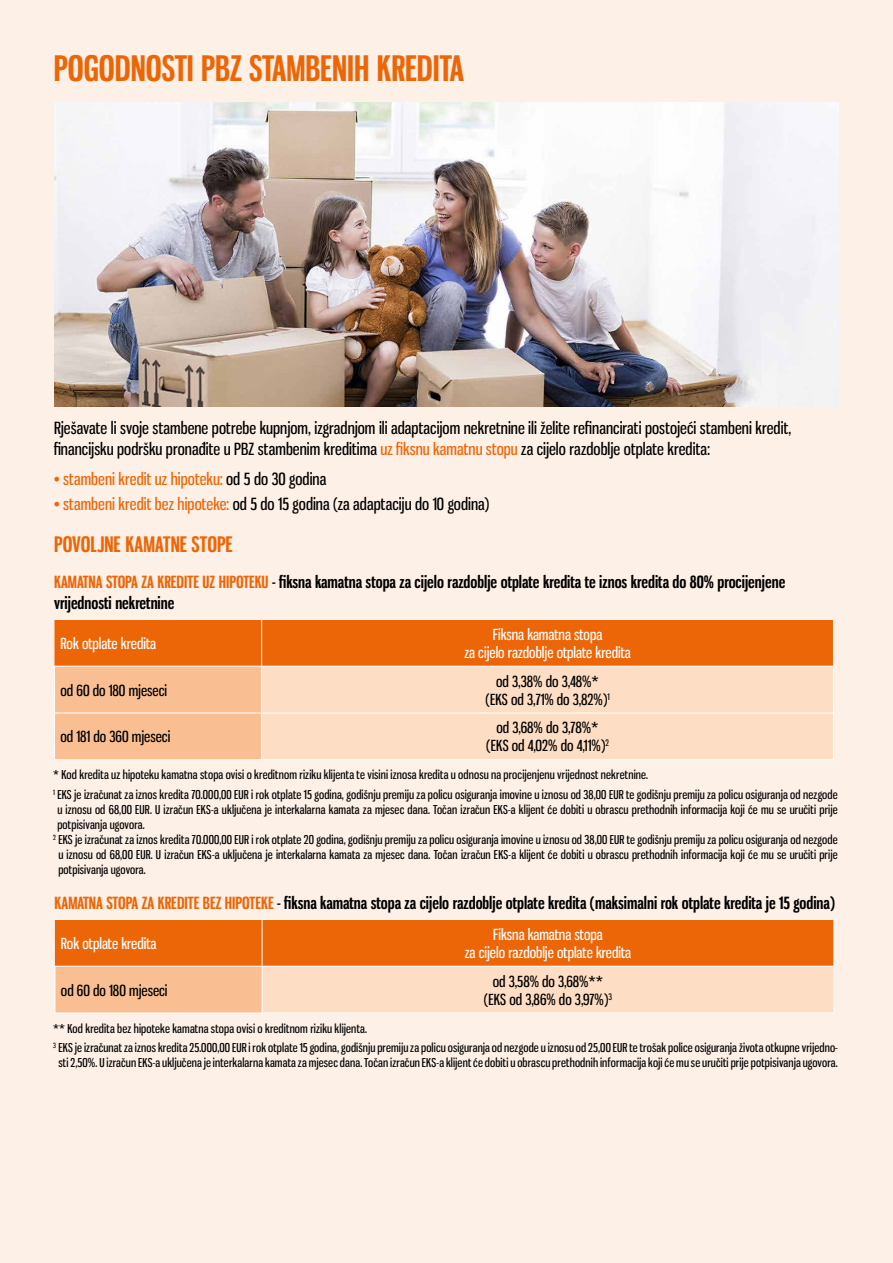
<style>
.page{position:relative;width:893px;height:1263px;background:#fdf0e6}
.page>*{position:absolute;margin:0;border:0;box-sizing:border-box;transform-origin:0 0}
.t1{font:700 34.5px "Gnuolane Rg";color:#ec6608}
.t2{font:700 21px "Gnuolane Rg";color:#ec6608}
.t3{font:16.5px/21px "Gnuolane Rg";letter-spacing:.005em;color:#000}
.t4{font:700 16.5px/21px "Gnuolane Rg";color:#000}
.t5{font:16.5px "Gnuolane Rg";letter-spacing:.005em;color:#ec6608}
.t6{font:15px/18px "Gnuolane Rg";color:#000;text-align:center}
.t7{font:15px/18px "Gnuolane Rg";color:#fff;text-align:center}
.t8{font:12px/19.2px "Gnuolane Rg";letter-spacing:.01em;color:#000}
.s1{color:#ec6608}
.s2{color:#000}
</style>
<div class="page">
<img style="left:54px;top:102px;width:785px;height:304px">
<svg style="left:55px;top:620px;width:778px;height:139px;background:#f08539"></svg>
<div style="left:262px;top:667px;width:571px;height:92px;background:#fdddc4"></div>
<hr style="left:833px;top:620px;width:1px;height:46px;background:#fff">
<hr style="left:262px;top:619px;width:572px;height:1px;background:#fff">
<hr style="left:55px;top:619px;width:207px;height:1px;background:#fff">
<hr style="left:261px;top:620px;width:1px;height:46px;background:#fff">
<hr style="left:54px;top:666px;width:1px;height:47px;background:#fff">
<hr style="left:54px;top:713px;width:1px;height:46px;background:#fff">
<hr style="left:54px;top:666px;width:208px;height:1px;background:#fff">
<hr style="left:54px;top:713px;width:208px;height:1px;background:#fff">
<hr style="left:54px;top:759px;width:208px;height:1px;background:#fff">
<hr style="left:262px;top:666px;width:572px;height:1px;background:#fff">
<hr style="left:261px;top:666px;width:1px;height:47px;background:#fff">
<hr style="left:833px;top:666px;width:1px;height:47px;background:#fff">
<hr style="left:262px;top:713px;width:572px;height:1px;background:#fff">
<hr style="left:261px;top:713px;width:1px;height:46px;background:#fff">
<hr style="left:833px;top:713px;width:1px;height:46px;background:#fff">
<hr style="left:262px;top:759px;width:572px;height:1px;background:#fff">
<div style="left:55px;top:920px;width:778px;height:46px;background:#ec6608"></div>
<div style="left:55px;top:966px;width:207px;height:47px;background:#f9bf93"></div>
<div style="left:262px;top:966px;width:572px;height:47px;background:#fdddc4"></div>
<hr style="left:833px;top:920px;width:1px;height:46px;background:#fff">
<hr style="left:262px;top:919px;width:572px;height:1px;background:#fff">
<hr style="left:55px;top:919px;width:207px;height:1px;background:#fff">
<hr style="left:262px;top:920px;width:1px;height:46px;background:#fff">
<hr style="left:55px;top:966px;width:1px;height:46px;background:#fff">
<hr style="left:55px;top:966px;width:207px;height:1px;background:#fff">
<hr style="left:55px;top:1012px;width:207px;height:1px;background:#fff">
<hr style="left:262px;top:966px;width:572px;height:1px;background:#fff">
<hr style="left:262px;top:966px;width:1px;height:46px;background:#fff">
<hr style="left:833px;top:966px;width:1px;height:46px;background:#fff">
<hr style="left:262px;top:1012px;width:572px;height:1px;background:#fff">
<h1 class="t1" style="left:54px;top:48px;width:412px">POGODNOSTI PBZ STAMBENIH KREDITA</h1>
<p class="t3" style="left:54px;top:417px;width:739px">Rješavate li svoje stambene potrebe kupnjom, izgradnjom ili adaptacijom nekretnine ili želite refinancirati postojeći stambeni kredit, financijsku podršku pronađite u PBZ stambenim kreditima <span class="s1">uz fiksnu kamatnu stopu</span> za cijelo razdoblje otplate kredita:</p>
<h3 class="t5" style="left:54px;top:469px;width:274px">• stambeni kredit uz hipoteku: <span class="s2">od 5 do 30 godina</span></h3>
<h3 class="t3" style="left:54px;top:493px;width:437px"><span class="s1">• stambeni kredit bez hipoteke:</span> od 5 do 15 godina (za adaptaciju do 10 godina)</h3>
<h2 class="t2" style="left:54px;top:532px;width:180px">POVOLJNE KAMATNE STOPE</h2>
<h3 class="t4" style="left:54px;top:571px;width:733px"><span class="s1">KAMATNA STOPA ZA KREDITE UZ HIPOTEKU</span> - fiksna kamatna stopa za cijelo razdoblje otplate kredita te iznos kredita do 80% procijenjene vrijednosti nekretnine</h3>
<p class="t7" style="left:61px;top:634px;width:97px">Rok otplate kredita</p>
<p class="t7" style="left:464px;top:625px;width:168px">Fiksna kamatna stopa<br>za cijelo razdoblje otplate kredita</p>
<p class="t6" style="left:61px;top:681px;width:108px">od 60 do 180 mjeseci</p>
<p class="t6" style="left:485px;top:672px;width:126px">od 3,38% do 3,48%* (EKS od 3,71% do 3,82%)<sup>1</sup></p>
<p class="t6" style="left:61px;top:728px;width:111px">od 181 do 360 mjeseci</p>
<p class="t6" style="left:486px;top:719px;width:124px">od 3,68% do 3,78%* (EKS od 4,02% do 4,11%)<sup>2</sup></p>
<p class="t8" style="left:53px;top:765px;width:786px">* Kod kredita uz hipoteku kamatna stopa ovisi o kreditnom riziku klijenta te visini iznosa kredita u odnosu na procijenjenu vrijednost nekretnine.<br><sup>1</sup> EKS je izračunat za iznos kredita 70.000,00 EUR i rok otplate 15 godina, godišnju premiju za policu osiguranja imovine u iznosu od 38,00 EUR te godišnju premiju za policu osiguranja od nezgode</p>
<p class="t8" style="left:57px;top:800px;width:782px">u iznosu od 68,00 EUR. U izračun EKS-a uključena je interkalarna kamata za mjesec dana. Točan izračun EKS-a klijent će dobiti u obrascu prethodnih informacija koji će mu se uručiti prije</p>
<p class="t8" style="left:57px;top:815px;width:89px">potpisivanja ugovora.</p>
<p class="t8" style="left:53px;top:830px;width:786px"><sup>2</sup> EKS je izračunat za iznos kredita 70.000,00 EUR i rok otplate 20 godina, godišnju premiju za policu osiguranja imovine u iznosu od 38,00 EUR te godišnju premiju za policu osiguranja od nezgode</p>
<p class="t8" style="left:58px;top:845px;width:781px">u iznosu od 68,00 EUR. U izračun EKS-a uključena je interkalarna kamata za mjesec dana. Točan izračun EKS-a klijent će dobiti u obrascu prethodnih informacija koji će mu se uručiti prije</p>
<p class="t8" style="left:58px;top:860px;width:89px">potpisivanja ugovora.</p>
<h3 class="t4" style="left:55px;top:892px;width:782px"><span class="s1">KAMATNA STOPA ZA KREDITE BEZ HIPOTEKE</span> - fiksna kamatna stopa za cijelo razdoblje otplate kredita (maksimalni rok otplate kredita je 15 godina)</h3>
<p class="t7" style="left:61px;top:934px;width:97px">Rok otplate kredita</p>
<p class="t7" style="left:465px;top:925px;width:168px">Fiksna kamatna stopa<br>za cijelo razdoblje otplate kredita</p>
<p class="t6" style="left:61px;top:981px;width:108px">od 60 do 180 mjeseci</p>
<p class="t6" style="left:484px;top:972px;width:130px">od 3,58% do 3,68%** (EKS od 3,86% do 3,97%)<sup>3</sup></p>
<p class="t8" style="left:53px;top:1019px;width:786px">** Kod kredita bez hipoteke kamatna stopa ovisi o kreditnom riziku klijenta.<br><sup>3</sup> EKS je izračunat za iznos kredita 25.000,00 EUR i rok otplate 15 godina, godišnju premiju za policu osiguranja od nezgode u iznosu od 25,00 EUR te trošak police osiguranja života otkupne vrijedno-</p>
<p class="t8" style="left:58px;top:1053px;width:781px">sti 2,50%. U izračun EKS-a uključena je interkalarna kamata za mjesec dana. Točan izračun EKS-a klijent će dobiti u obrascu prethodnih informacija koji će mu se uručiti prije potpisivanja ugovora.</p>
</div>
